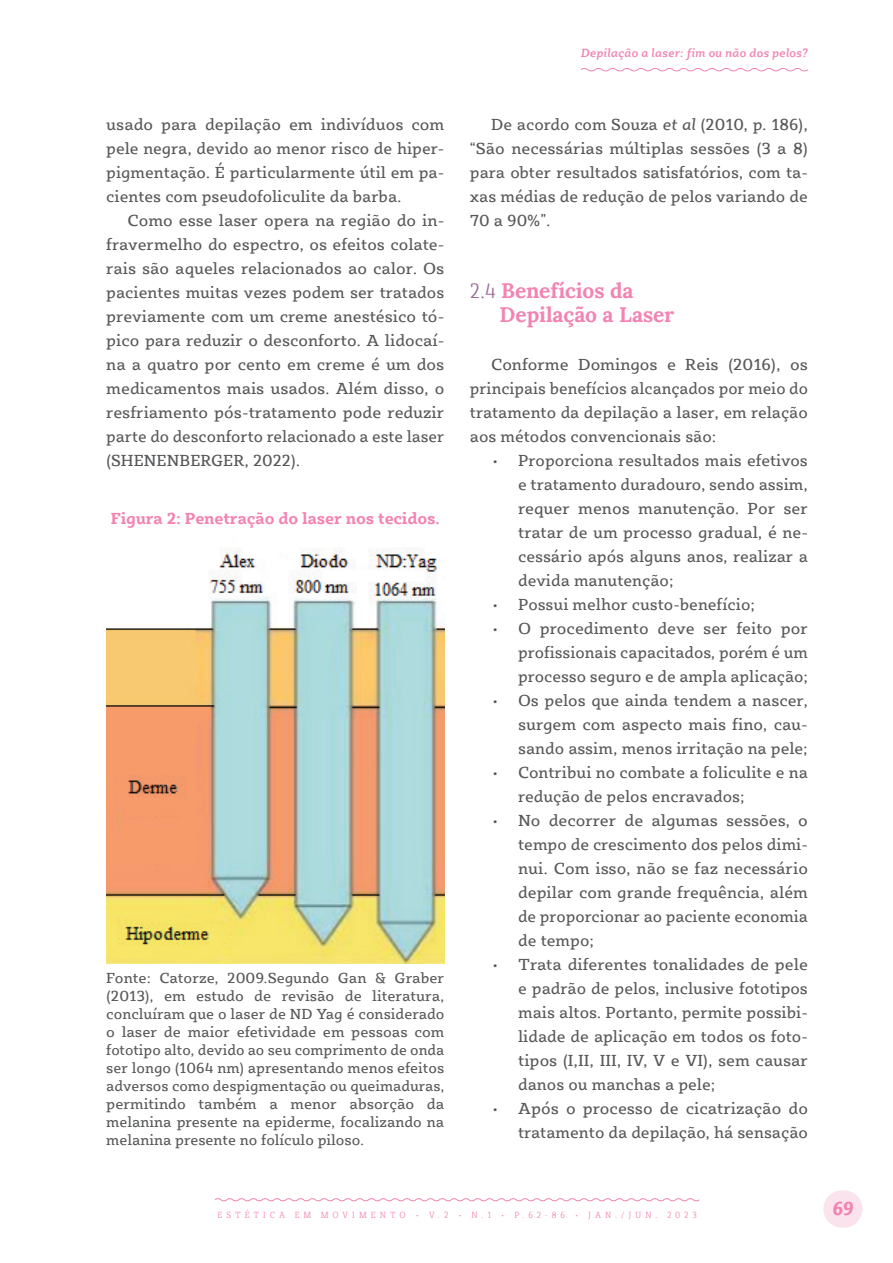
<style>
.page{position:relative;width:893px;height:1263px;background:#fff}
.page>*{position:absolute;margin:0;border:0;box-sizing:border-box;transform-origin:0 0}
.t1{font:700 21px/24px "Lora";letter-spacing:-.005em;color:#f283b3}
.t2{font:italic 700 19.5px "Sybilla Pro Narrow";color:#f283b3}
.t3{font:16.5px/24px "Sybilla Pro";color:#57585a;text-align:justify}
.t4{font:700 16.5px "Sybilla Pro";letter-spacing:-.01em;color:#f283b3}
.t5{font:15px/18px "Sybilla Pro";color:#57585a;text-align:justify}
.t6{font:italic 500 12px "Sybilla Pro";letter-spacing:.015em;color:#f283b3}
.t7{font:300 9px "Sybilla Pro Narrow";letter-spacing:.44em;color:#f283b3}
.s1{font-style:italic}
.s2{font-family:"Sybilla Pro Narrow";font-weight:300;color:#9b6c98}
</style>
<div class="page">
<img style="left:106px;top:547px;width:338px;height:416px">
<svg style="left:214px;top:1198px;width:486px;height:4px"></svg>
<svg style="left:580px;top:68px;width:228px;height:4px"></svg>
<div style="left:823px;top:1190px;width:39px;height:38px;background:#fbe3ed;border-radius:19px"></div>
<p class="t3" style="left:106px;top:112px;width:340px">usado para depilação em indivíduos com pele negra, devido ao menor risco de hiper&shy;pigmentação. É particularmente útil em pa&shy;cientes com pseudofoliculite da barba.</p>
<p class="t3" style="left:106px;top:208px;width:340px;text-indent:21px">Como esse laser opera na região do in&shy;fravermelho do espectro, os efeitos colate&shy;rais são aqueles relacionados ao calor. Os pacientes muitas vezes podem ser tratados previamente com um creme anestésico tó&shy;pico para reduzir o desconforto. A lidocaí&shy;na a quatro por cento em creme é um dos medicamentos mais usados. Além disso, o resfriamento pós-tratamento pode reduzir parte do desconforto relacionado a este laser (SHENENBERGER, 2022).</p>
<p class="t4" style="left:111px;top:508px;width:331px">Figura 2: Penetração do laser nos tecidos.</p>
<p class="t5" style="left:106px;top:968px;width:340px">Fonte: Catorze, 2009.Segundo Gan &amp; Graber (2013), em estudo de revisão de literatura, concluíram que o laser de ND Yag é considerado o laser de maior efetividade em pessoas com fototipo alto, devido ao seu comprimento de onda ser longo (1064 nm) apresentando menos efeitos adversos como despigmentação ou queimaduras, permitindo também a menor absorção da melanina presente na epiderme, focalizando na melanina presente no folículo piloso.</p>
<p class="t6" style="left:581px;top:45px;width:229px">Depilação a laser: fim ou não dos pelos?</p>
<p class="t3" style="left:470px;top:112px;width:340px;text-indent:21px">De acordo com Souza <span class="s1">et al</span> (2010, p. 186), “São necessárias múltiplas sessões (3 a 8) para obter resultados satisfatórios, com ta&shy;xas médias de redução de pelos variando de 70 a 90%”.</p>
<p class="t1" style="left:500px;top:277px;width:176px;text-indent:-30px"><span class="s2">2.4</span> Benefícios da<br>Depilação a Laser</p>
<p class="t3" style="left:470px;top:352px;width:340px;text-indent:21px">Conforme Domingos e Reis (2016), os principais benefícios alcançados por meio do tratamento da depilação a laser, em relação aos métodos convencionais são:</p>
<p class="t3" style="left:518px;top:448px;width:291px;text-indent:-27px">• Proporciona resultados mais efetivos e tratamento duradouro, sendo assim, requer menos manutenção. Por ser tratar de um processo gradual, é ne&shy;cessário após alguns anos, realizar a devida manutenção;</p>
<p class="t3" style="left:491px;top:592px;width:265px">• Possui melhor custo-benefício;</p>
<p class="t3" style="left:518px;top:616px;width:291px;text-indent:-27px">• O procedimento deve ser feito por profissionais capacitados, porém é um processo seguro e de ampla aplicação;</p>
<p class="t3" style="left:518px;top:688px;width:291px;text-indent:-27px">• Os pelos que ainda tendem a nascer, surgem com aspecto mais fino, cau&shy;sando assim, menos irritação na pele;</p>
<p class="t3" style="left:518px;top:760px;width:291px;text-indent:-27px">• Contribui no combate a foliculite e na redução de pelos encravados;</p>
<p class="t3" style="left:518px;top:808px;width:291px;text-indent:-27px">• No decorrer de algumas sessões, o tempo de crescimento dos pelos dimi&shy;nui. Com isso, não se faz necessário depilar com grande frequência, além de proporcionar ao paciente economia de tempo;</p>
<p class="t3" style="left:518px;top:952px;width:291px;text-indent:-27px">• Trata diferentes tonalidades de pele e padrão de pelos, inclusive fototipos mais altos. Portanto, permite possibi&shy;lidade de aplicação em todos os foto&shy;tipos (I,II, III, IV, V e VI), sem causar danos ou manchas a pele;</p>
<p class="t3" style="left:491px;top:1096px;width:318px;text-align:right">• Após o processo de cicatrização do tratamento da depilação, há sensação</p>
<p class="t7" style="left:217px;top:1209px;width:387px">ESTÉTICA EM MOVIMENTO • V.2 • N.1 • P.62-86 • JAN</p>
<p class="t7" style="left:615px;top:1209px;width:83px">./JUN. 2023</p>
<p class="t2" style="left:832px;top:1196px;width:23px">69</p>
</div>
